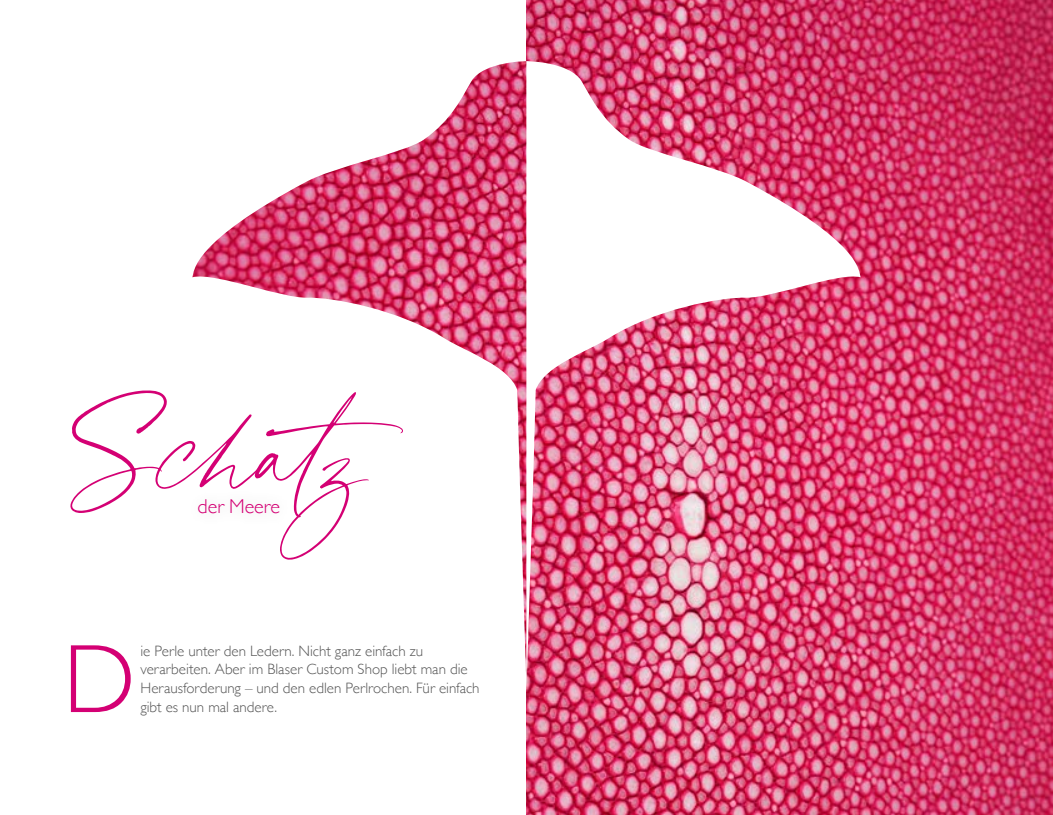
<style>
.page{position:relative;width:1053px;height:815px;background:#fff}
.page>*{position:absolute;margin:0;border:0;box-sizing:border-box;transform-origin:0 0}
.t1{font:115px "Blackstone";color:#d40074}
.t2{font:300 97.75px "Gill Sans";color:#d40074}
.t3{font:300 20px "Gill Sans";color:#d40074}
.t4{font:300 15px/18.9px "Gill Sans";color:#565656}
</style>
<div class="page">
<img style="left:526px;top:0;width:526px;height:815px">
<img style="left:192px;top:61px;width:334px;height:611px">
<img style="left:526px;top:61px;width:334px;height:627px">
<div style="left:183px;top:485px;width:112px;height:44px;background:#fefefe"></div>
<h1 class="t1" style="left:65px;top:396px;width:344px">SCHATZ</h1>
<h3 class="t3" style="left:198px;top:491px;width:84px">der Meere</h3>
<h2 class="t2" style="left:63px;top:603px;width:74px">D</h2>
<p class="t4" style="left:140px;top:641px;width:340px">ie Perle unter den Ledern. Nicht ganz einfach zu verarbeiten. Aber im Blaser Custom Shop liebt man die Herausforderung – und den edlen Perlrochen. Für einfach gibt es nun mal andere.</p>
</div>
